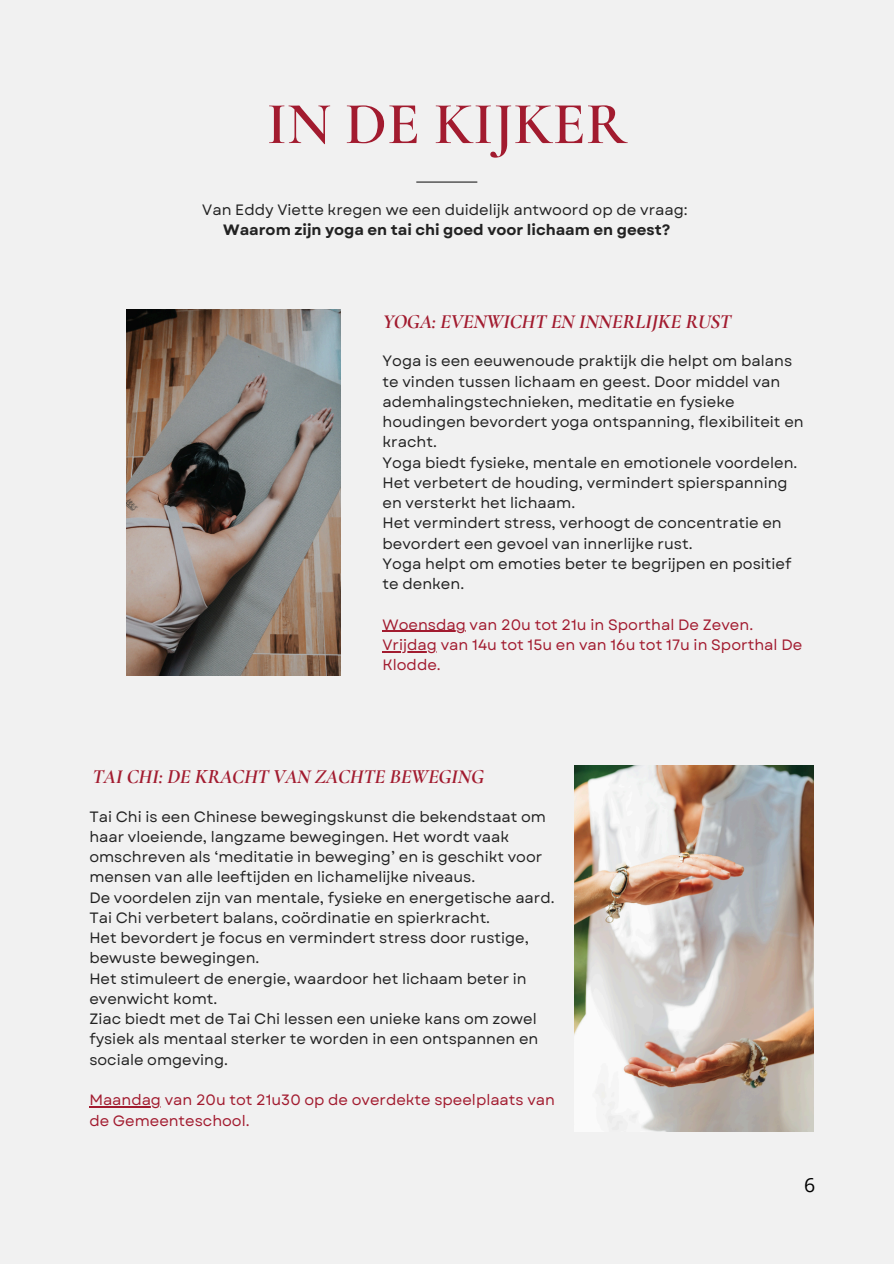
<style>
.page{position:relative;width:894px;height:1264px;background:#fff}
.page>*{position:absolute;margin:0;border:0;box-sizing:border-box;transform-origin:0 0}
.t1{font:600 60px "Cormorant Garamond";color:#a21b2f}
.t2{font:italic 700 20.55px "Cormorant Garamond";letter-spacing:-.015em;color:#a21b2f}
.t3{font:19.5px "Open Sans";color:#000}
.t4{font:15px/20.2px "Garet";color:#222}
.t5{font:15px/20.2px "Garet";color:#a21b2f}
.t6{font:700 15px "Garet";color:#222}
</style>
<div class="page">
<div style="left:0;top:0;width:893px;height:1263px;background:#f1f1f1"></div>
<hr style="left:416px;top:181px;width:61px;height:2px;background:#222">
<img style="left:127px;top:310px;width:213px;height:365px">
<img style="left:574px;top:765px;width:239px;height:366px">
<hr style="left:382px;top:630px;width:84px;height:2px;background:#a21b2f">
<hr style="left:382px;top:651px;width:55px;height:1px;background:#a21b2f">
<hr style="left:89px;top:1106px;width:72px;height:1px;background:#a21b2f">
<h1 class="t1" style="left:266px;top:88px;width:362px">IN DE KIJKER</h1>
<p class="t4" style="left:202px;top:199px;width:487px">Van Eddy Viette kregen we een duidelijk antwoord op de vraag:</p>
<p class="t6" style="left:223px;top:219px;width:448px">Waarom zijn yoga en tai chi goed voor lichaam en geest?</p>
<h2 class="t2" style="left:383px;top:308px;width:349px">YOGA: EVENWICHT EN INNERLIJKE RUST</h2>
<p class="t4" style="left:382px;top:351px;width:422px">Yoga is een eeuwenoude praktijk die helpt om balans te vinden tussen lichaam en geest. Door middel van ademhalingstechnieken, meditatie en fysieke houdingen bevordert yoga ontspanning, flexibiliteit en kracht.<br>Yoga biedt fysieke, mentale en emotionele voordelen.<br>Het verbetert de houding, vermindert spierspanning en versterkt het lichaam.<br>Het vermindert stress, verhoogt de concentratie en bevordert een gevoel van innerlijke rust.<br>Yoga helpt om emoties beter te begrijpen en positief te denken.</p>
<p class="t5" style="left:382px;top:614px;width:421px">Woensdag van 20u tot 21u in Sporthal De Zeven.<br>Vrijdag van 14u tot 15u en van 16u tot 17u in Sporthal De<br>Klodde.</p>
<h2 class="t2" style="left:92px;top:764px;width:393px">TAI CHI: DE KRACHT VAN ZACHTE BEWEGING</h2>
<p class="t4" style="left:89px;top:806px;width:466px">Tai Chi is een Chinese bewegingskunst die bekendstaat om haar vloeiende, langzame bewegingen. Het wordt vaak omschreven als ‘meditatie in beweging’ en is geschikt voor mensen van alle leeftijden en lichamelijke niveaus.<br>De voordelen zijn van mentale, fysieke en energetische aard.<br>Tai Chi verbetert balans, coördinatie en spierkracht.<br>Het bevordert je focus en vermindert stress door rustige, bewuste bewegingen.<br>Het stimuleert de energie, waardoor het lichaam beter in evenwicht komt.<br>Ziac biedt met de Tai Chi lessen een unieke kans om zowel fysiek als mentaal sterker te worden in een ontspannen en sociale omgeving.</p>
<p class="t5" style="left:89px;top:1089px;width:467px">Maandag van 20u tot 21u30 op de overdekte speelplaats van de Gemeenteschool.</p>
<h3 class="t3" style="left:804px;top:1171px;width:13px">6</h3>
</div>
